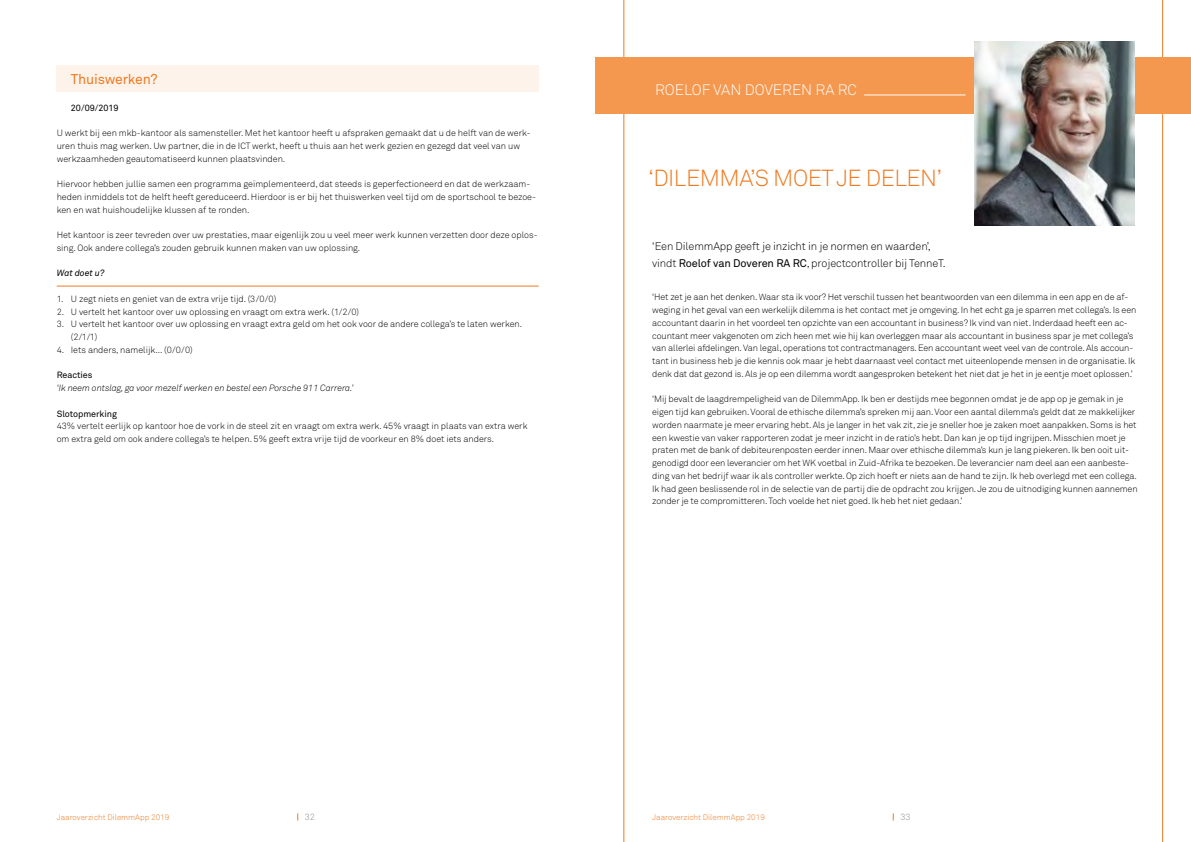
<style>
.page{position:relative;width:1191px;height:842px;background:#fff}
.page>*{position:absolute;margin:0;border:0;box-sizing:border-box;transform-origin:0 0}
.t1{font:23px "Akkurat Light Pro";letter-spacing:-.02em;color:#ef7b23}
.t2{font:15px "Akkurat Light Pro";color:#fff}
.t3{font:14px "Akkurat";letter-spacing:-.015em;color:#ef7b23}
.t4{font:300 11px/17px "Akkurat";letter-spacing:-.01em;color:#000}
.t5{font:300 9px/12.8px "Akkurat";letter-spacing:-.01em;color:#000}
.t6{font:italic 9px "Akkurat Light Pro";letter-spacing:-.005em;color:#000}
.t7{font:9px "Akkurat Pro";letter-spacing:-.005em;color:#000}
.t8{font:italic 9px "Akkurat Pro";letter-spacing:-.005em;color:#000}
.t9{font:300 9px "Akkurat";color:#8d8c8d}
.t10{font:300 8px "Akkurat";color:#ef7b23}
.s1{font-weight:400}
</style>
<div class="page">
<div style="left:57px;top:65px;width:482px;height:27px;background:#fef3ea"></div>
<hr style="left:57px;top:286px;width:482px;height:1px;background:#ef7b23">
<svg style="left:623px;top:0;width:539px;height:842px"></svg>
<div style="left:595px;top:57px;width:596px;height:56px;background:#f4984f"></div>
<img style="left:974px;top:41px;width:160px;height:184px">
<hr style="left:864px;top:95px;width:101px;height:1px;background:#fff">
<h3 class="t3" style="left:71px;top:70px;width:88px">Thuiswerken?</h3>
<p class="t7" style="left:71px;top:102px;width:49px">20/09/2019</p>
<p class="t5" style="left:57px;top:126px;width:475px">U werkt bij een mkb-kantoor als samensteller. Met het kantoor heeft u afspraken gemaakt dat u de helft van de werk&shy;uren thuis mag werken. Uw partner, die in de ICT werkt, heeft u thuis aan het werk gezien en gezegd dat veel van uw werkzaamheden geautomatiseerd kunnen plaatsvinden.</p>
<p class="t5" style="left:57px;top:177px;width:481px">Hiervoor hebben jullie samen een programma geïmplementeerd, dat steeds is geperfectioneerd en dat de werkzaam&shy;heden inmiddels tot de helft heeft gereduceerd. Hierdoor is er bij het thuiswerken veel tijd om de sportschool te bezoe&shy;ken en wat huishoudelijke klussen af te ronden.</p>
<p class="t5" style="left:57px;top:228px;width:482px">Het kantoor is zeer tevreden over uw prestaties, maar eigenlijk zou u veel meer werk kunnen verzetten door deze oplos&shy;sing. Ook andere collega’s zouden gebruik kunnen maken van uw oplossing.</p>
<p class="t8" style="left:57px;top:268px;width:49px">Wat doet u?</p>
<p class="t5" style="left:57px;top:292px;width:221px">1. U zegt niets en geniet van de extra vrije tijd. (3/0/0)</p>
<p class="t5" style="left:57px;top:305px;width:304px">2. U vertelt het kantoor over uw oplossing en vraagt om extra werk. (1/2/0)</p>
<p class="t5" style="left:71px;top:318px;width:453px;text-indent:-14px">3. U vertelt het kantoor over uw oplossing en vraagt extra geld om het ook voor de andere collega’s te laten werken. (2/1/1)</p>
<p class="t5" style="left:57px;top:343px;width:137px">4. Iets anders, namelijk... (0/0/0)</p>
<p class="t7" style="left:57px;top:370px;width:37px">Reacties</p>
<p class="t6" style="left:57px;top:383px;width:298px">‘Ik neem ontslag, ga voor mezelf werken en bestel een Porsche 911 Carrera.’</p>
<p class="t7" style="left:57px;top:408px;width:62px">Slotopmerking</p>
<p class="t5" style="left:57px;top:420px;width:472px">43% vertelt eerlijk op kantoor hoe de vork in de steel zit en vraagt om extra werk. 45% vraagt in plaats van extra werk om extra geld om ook andere collega’s te helpen. 5% geeft extra vrije tijd de voorkeur en 8% doet iets anders.</p>
<h2 class="t2" style="left:655px;top:81px;width:203px">ROELOF VAN DOVEREN RA RC</h2>
<h1 class="t1" style="left:648px;top:164px;width:295px">‘DILEMMA’S MOET JE DELEN’</h1>
<p class="t4" style="left:652px;top:237px;width:295px">‘Een DilemmApp geeft je inzicht in je normen en waarden’, vindt <span class="s1">Roelof van Doveren RA RC</span>, projectcontroller bij TenneT.</p>
<p class="t5" style="left:652px;top:291px;width:486px">‘Het zet je aan het denken. Waar sta ik voor? Het verschil tussen het beantwoorden van een dilemma in een app en de af&shy;weging in het geval van een werkelijk dilemma is het contact met je omgeving. In het echt ga je sparren met collega’s. Is een accountant daarin in het voordeel ten opzichte van een accountant in business? Ik vind van niet. Inderdaad heeft een ac&shy;countant meer vakgenoten om zich heen met wie hij kan overleggen maar als accountant in business spar je met collega’s van allerlei afdelingen. Van legal, operations tot contractmanagers. Een accountant weet veel van de controle. Als accoun&shy;tant in business heb je die kennis ook maar je hebt daarnaast veel contact met uiteenlopende mensen in de organisatie. Ik denk dat dat gezond is. Als je op een dilemma wordt aangesproken betekent het niet dat je het in je eentje moet oplossen.’</p>
<p class="t5" style="left:652px;top:393px;width:487px">‘Mij bevalt de laagdrempeligheid van de DilemmApp. Ik ben er destijds mee begonnen omdat je de app op je gemak in je eigen tijd kan gebruiken. Vooral de ethische dilemma’s spreken mij aan. Voor een aantal dilemma’s geldt dat ze makkelijker worden naarmate je meer ervaring hebt. Als je langer in het vak zit, zie je sneller hoe je zaken moet aanpakken. Soms is het een kwestie van vaker rapporteren zodat je meer inzicht in de ratio’s hebt. Dan kan je op tijd ingrijpen. Misschien moet je praten met de bank of debiteurenposten eerder innen. Maar over ethische dilemma’s kun je lang piekeren. Ik ben ooit uit&shy;genodigd door een leverancier om het WK voetbal in Zuid-Afrika te bezoeken. De leverancier nam deel aan een aanbeste&shy;ding van het bedrijf waar ik als controller werkte. Op zich hoeft er niets aan de hand te zijn. Ik heb overlegd met een collega.<br>Ik had geen beslissende rol in de selectie van de partij die de opdracht zou krijgen. Je zou de uitnodiging kunnen aannemen zonder je te compromitteren. Toch voelde het niet goed. Ik heb het niet gedaan.’</p>
<p class="t10" style="left:57px;top:812px;width:114px">Jaaroverzicht DilemmApp 2019</p>
<p class="t9" style="left:305px;top:811px;width:12px">32</p>
<p class="t10" style="left:652px;top:812px;width:114px">Jaaroverzicht DilemmApp 2019</p>
<p class="t9" style="left:900px;top:811px;width:12px">33</p>
</div>
